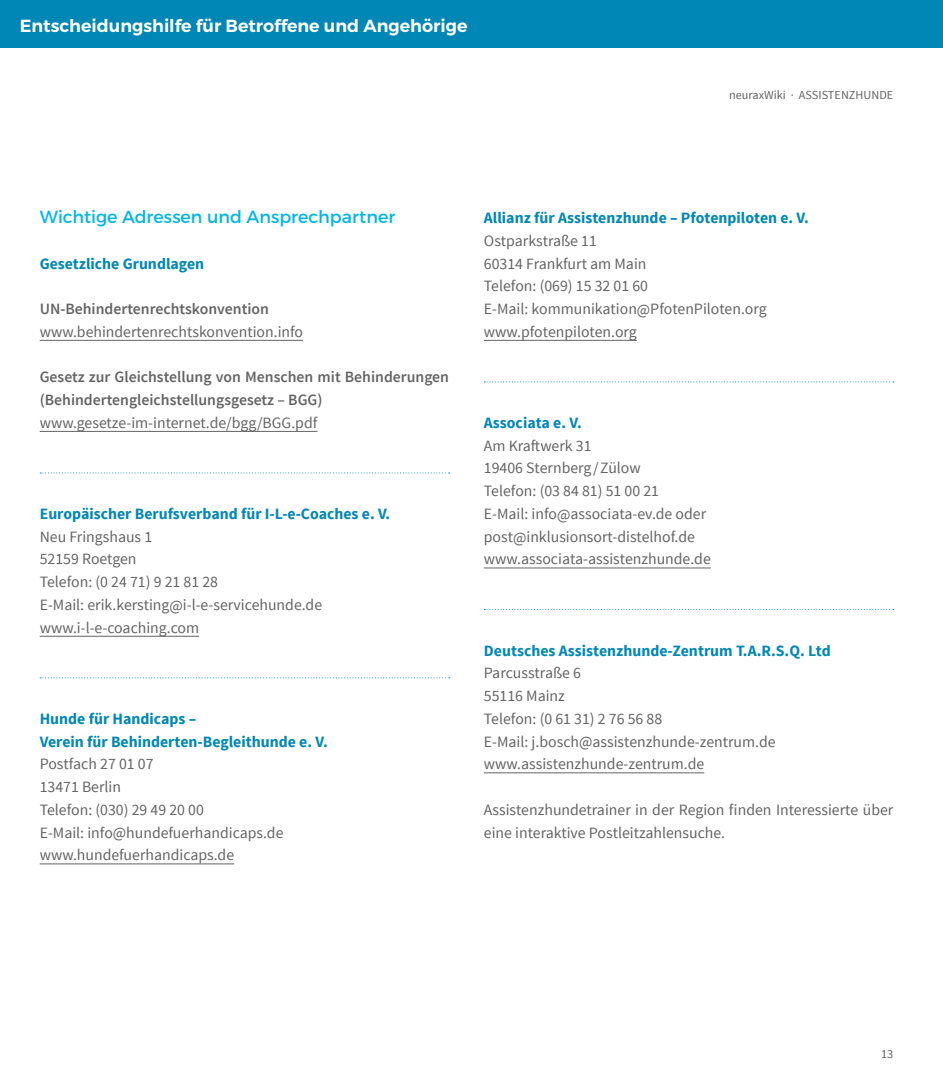
<style>
.page{position:relative;width:943px;height:1092px;background:#fff}
.page>*{position:absolute;margin:0;border:0;box-sizing:border-box;transform-origin:0 0}
.t1{font:600 17.5px "Montserrat";color:#fff}
.t2{font:17.5px "Montserrat";color:#00b5e5}
.t3{font:15.75px/22.8px "Source Sans Pro";color:#636463}
.t4{font:700 15.75px/22.8px "Source Sans Pro";color:#0087b5}
.t5{font:600 15.75px/22.8px "Source Sans Pro";color:#636463}
.t6{font:12.25px "Source Sans Pro";color:#636463}
</style>
<div class="page">
<div style="left:0;top:0;width:943px;height:47px;background:#0087b5"></div>
<hr style="left:40px;top:340px;width:263px;height:1px;background:#636463">
<hr style="left:40px;top:431px;width:277px;height:1px;background:#636463">
<hr style="left:40px;top:635px;width:159px;height:1px;background:#636463">
<hr style="left:40px;top:863px;width:194px;height:1px;background:#636463">
<svg style="left:40px;top:472px;width:409px;height:1px"></svg>
<svg style="left:40px;top:677px;width:409px;height:1px"></svg>
<hr style="left:484px;top:340px;width:153px;height:1px;background:#636463">
<hr style="left:484px;top:567px;width:226px;height:1px;background:#636463">
<hr style="left:484px;top:772px;width:220px;height:1px;background:#636463">
<svg style="left:484px;top:381px;width:409px;height:1px"></svg>
<svg style="left:484px;top:609px;width:409px;height:1px"></svg>
<p class="t1" style="left:20px;top:15px;width:449px">Entscheidungshilfe für Betroffene und Angehörige</p>
<p class="t6" style="left:729px;top:87px;width:166px">neuraxWiki · ASSISTENZHUNDE</p>
<p class="t2" style="left:40px;top:206px;width:357px">Wichtige Adressen und Ansprechpartner</p>
<p class="t4" style="left:40px;top:252px;width:166px">Gesetzliche Grundlagen</p>
<p class="t5" style="left:40px;top:298px;width:231px">UN-Behindertenrechtskonvention</p>
<p class="t3" style="left:40px;top:320px;width:265px">www.behindertenrechtskonvention.info</p>
<p class="t5" style="left:40px;top:366px;width:411px">Gesetz zur Gleichstellung von Menschen mit Behinderungen (Behindertengleichstellungsgesetz – BGG)</p>
<p class="t3" style="left:40px;top:411px;width:279px">www.gesetze-im-internet.de/bgg/BGG.pdf</p>
<p class="t4" style="left:40px;top:503px;width:352px">Europäischer Berufsverband für I-L-e-Coaches e. V.</p>
<p class="t3" style="left:40px;top:525px;width:284px">Neu Fringshaus 1<br>52159 Roetgen<br>Telefon: (0 24 71) 9 21 81 28<br>E-Mail: erik.kersting@i-l-e-servicehunde.de www.i-l-e-coaching.com</p>
<p class="t4" style="left:40px;top:707px;width:289px">Hunde für Handicaps –<br>Verein für Behinderten-Begleithunde e. V.</p>
<p class="t3" style="left:40px;top:753px;width:245px">Postfach 27 01 07<br>13471 Berlin<br>Telefon: (030) 29 49 20 00<br>E-Mail: info@hundefuerhandicaps.de www.hundefuerhandicaps.de</p>
<p class="t4" style="left:484px;top:207px;width:326px">Allianz für Assistenzhunde – Pfotenpiloten e. V.</p>
<p class="t3" style="left:484px;top:229px;width:284px">Ostparkstraße 11<br>60314 Frankfurt am Main<br>Telefon: (069) 15 32 01 60<br>E-Mail: kommunikation@PfotenPiloten.org www.pfotenpiloten.org</p>
<p class="t4" style="left:484px;top:412px;width:99px">Associata e. V.</p>
<p class="t3" style="left:484px;top:434px;width:228px">Am Kraftwerk 31<br>19406 Sternberg/Zülow<br>Telefon: (03 84 81) 51 00 21<br>E-Mail: info@associata-ev.de oder post@inklusionsort-distelhof.de www.associata-assistenzhunde.de</p>
<p class="t4" style="left:484px;top:639px;width:348px">Deutsches Assistenzhunde-Zentrum T.A.R.S.Q. Ltd</p>
<p class="t3" style="left:484px;top:662px;width:293px">Parcusstraße 6<br>55116 Mainz<br>Telefon: (0 61 31) 2 76 56 88<br>E-Mail: j.bosch@assistenzhunde-zentrum.de www.assistenzhunde-zentrum.de</p>
<p class="t3" style="left:484px;top:798px;width:411px">Assistenzhundetrainer in der Region finden Interessierte über eine interaktive Postleitzahlensuche.</p>
<p class="t6" style="left:881px;top:1045px;width:14px">13</p>
</div>
